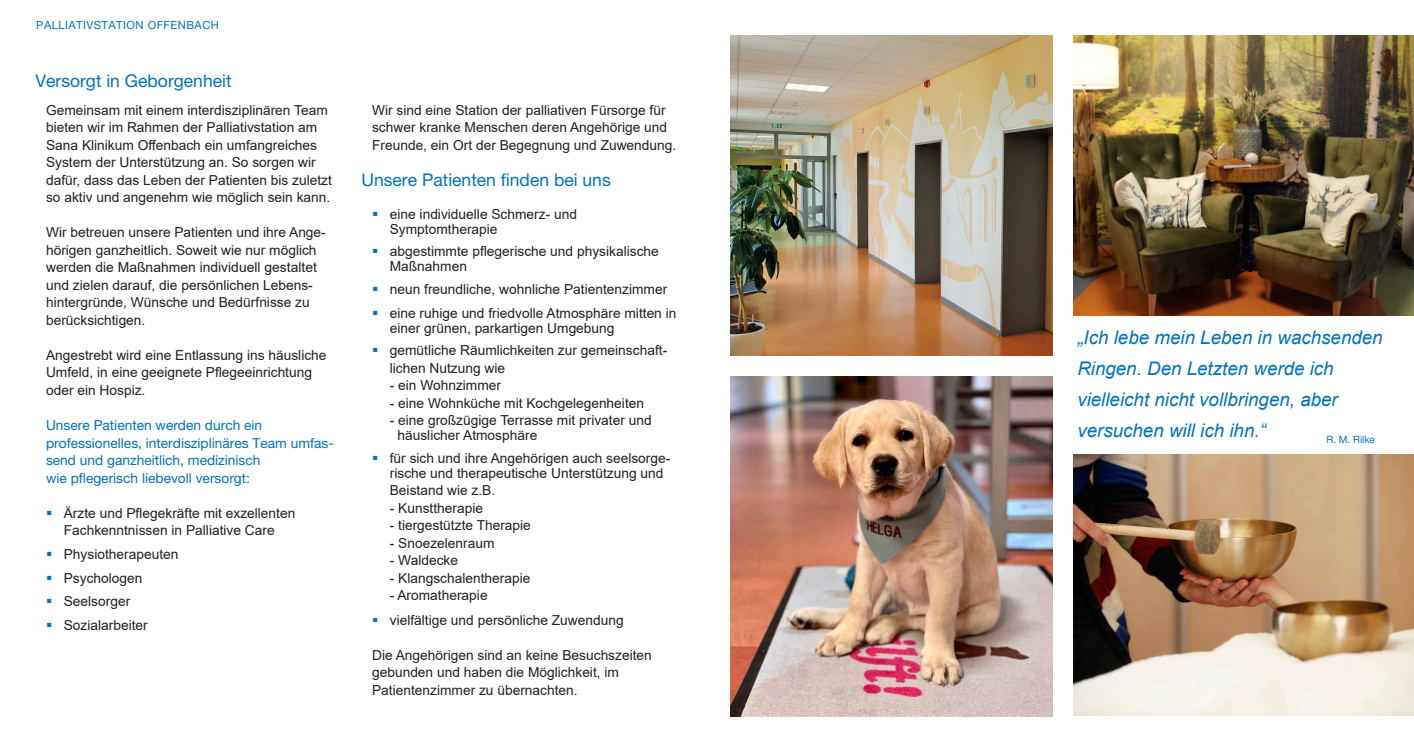
<style>
.page{position:relative;width:1414px;height:752px;background:#fff}
.page>*{position:absolute;margin:0;border:0;box-sizing:border-box;transform-origin:0 0}
.t1{font:italic 18.75px/31.2px "Arial";color:#0072bc}
.t2{font:17.5px "Helvetica Neue LT Pro";color:#0072bc}
.t3{font:13.75px/17.5px "Arial";color:#231f20}
.t4{font:13.75px/17.5px "Helvetica Neue LT Pro";color:#0072bc}
.t5{font:11.25px "Helvetica Neue LT Pro";letter-spacing:.04em;color:#0072bc}
.t6{font:10px "Helvetica Neue LT Pro";color:#0072bc}
</style>
<div class="page">
<img style="left:1074px;top:35px;width:340px;height:280px">
<img style="left:1074px;top:454px;width:340px;height:261px">
<img style="left:730px;top:35px;width:322px;height:320px">
<img style="left:730px;top:376px;width:322px;height:340px">
<p class="t5" style="left:36px;top:19px;width:184px">PALLIATIVSTATION OFFENBACH</p>
<p class="t2" style="left:35px;top:71px;width:198px">Versorgt in Geborgenheit</p>
<p class="t3" style="left:46px;top:101px;width:287px">Gemeinsam mit einem interdisziplinären Team bieten wir im Rahmen der Palliativstation am Sana Klinikum Offenbach ein umfangreiches System der Unterstützung an. So sorgen wir dafür, dass das Leben der Patienten bis zuletzt so aktiv und angenehm wie möglich sein kann.</p>
<p class="t3" style="left:46px;top:223px;width:281px">Wir betreuen unsere Patienten und ihre Ange&shy;hörigen ganzheitlich. Soweit wie nur möglich werden die Maßnahmen individuell gestaltet und zielen darauf, die persönlichen Lebens&shy;hintergründe, Wünsche und Bedürfnisse zu berücksichtigen.</p>
<p class="t3" style="left:46px;top:346px;width:282px">Angestrebt wird eine Entlassung ins häusliche<br>Umfeld, in eine geeignete Pflegeeinrichtung oder ein Hospiz.</p>
<p class="t4" style="left:46px;top:416px;width:289px">Unsere Patienten werden durch ein professionelles, interdisziplinäres Team umfas&shy;send und ganzheitlich, medizinisch<br>wie pflegerisch liebevoll versorgt:</p>
<p class="t3" style="left:64px;top:503px;width:233px">Ärzte und Pflegekräfte mit exzellenten<br>Fachkenntnissen in Palliative Care</p>
<p class="t3" style="left:64px;top:545px;width:116px">Physiotherapeuten</p>
<p class="t3" style="left:64px;top:568px;width:80px">Psychologen</p>
<p class="t3" style="left:64px;top:592px;width:68px">Seelsorger</p>
<p class="t3" style="left:64px;top:616px;width:86px">Sozialarbeiter</p>
<p class="t3" style="left:372px;top:101px;width:306px">Wir sind eine Station der palliativen Fürsorge für schwer kranke Menschen deren Angehörige und<br>Freunde, ein Ort der Begegnung und Zuwendung.</p>
<p class="t2" style="left:361px;top:169px;width:251px">Unsere Patienten finden bei uns</p>
<p class="t3" style="left:390px;top:207px;width:189px;line-height:15px">eine individuelle Schmerz- und<br>Symptomtherapie</p>
<p class="t3" style="left:390px;top:244px;width:270px;line-height:15px">abgestimmte pflegerische und physikalische<br>Maßnahmen</p>
<p class="t3" style="left:390px;top:280px;width:279px">neun freundliche, wohnliche Patientenzimmer</p>
<p class="t3" style="left:390px;top:305px;width:288px;line-height:15px">eine ruhige und friedvolle Atmosphäre mitten in einer grünen, parkartigen Umgebung</p>
<p class="t3" style="left:390px;top:341px;width:278px">gemütliche Räumlichkeiten zur gemeinschaft&shy;lichen Nutzung wie</p>
<p class="t3" style="left:390px;top:376px;width:113px">- ein Wohnzimmer</p>
<p class="t3" style="left:390px;top:394px;width:256px">- eine Wohnküche mit Kochgelegenheiten</p>
<p class="t3" style="left:397px;top:412px;width:256px;line-height:15px;text-indent:-8px">- eine großzügige Terrasse mit privater und häuslicher Atmosphäre</p>
<p class="t3" style="left:390px;top:450px;width:281px;line-height:15px">für sich und ihre Angehörigen auch seelsorge&shy;rische und therapeutische Unterstützung und</p>
<p class="t3" style="left:390px;top:481px;width:107px">Beistand wie z.B.</p>
<p class="t3" style="left:390px;top:498px;width:95px">- Kunsttherapie</p>
<p class="t3" style="left:390px;top:516px;width:143px">- tiergestützte Therapie</p>
<p class="t3" style="left:390px;top:533px;width:106px">- Snoezelenraum</p>
<p class="t3" style="left:390px;top:551px;width:70px">- Waldecke</p>
<p class="t3" style="left:390px;top:568px;width:142px">- Klangschalentherapie</p>
<p class="t3" style="left:390px;top:586px;width:99px">- Aromatherapie</p>
<p class="t3" style="left:390px;top:610px;width:235px">vielfältige und persönliche Zuwendung</p>
<p class="t3" style="left:372px;top:645px;width:281px">Die Angehörigen sind an keine Besuchszeiten gebunden und haben die Möglichkeit, im<br>Patientenzimmer zu übernachten.</p>
<p class="t1" style="left:1077px;top:321px;width:307px">„Ich lebe mein Leben in wachsenden<br>Ringen. Den Letzten werde ich vielleicht nicht vollbringen, aber versuchen will ich ihn.“</p>
<p class="t6" style="left:1326px;top:433px;width:50px">R. M. Rilke</p>
</div>
